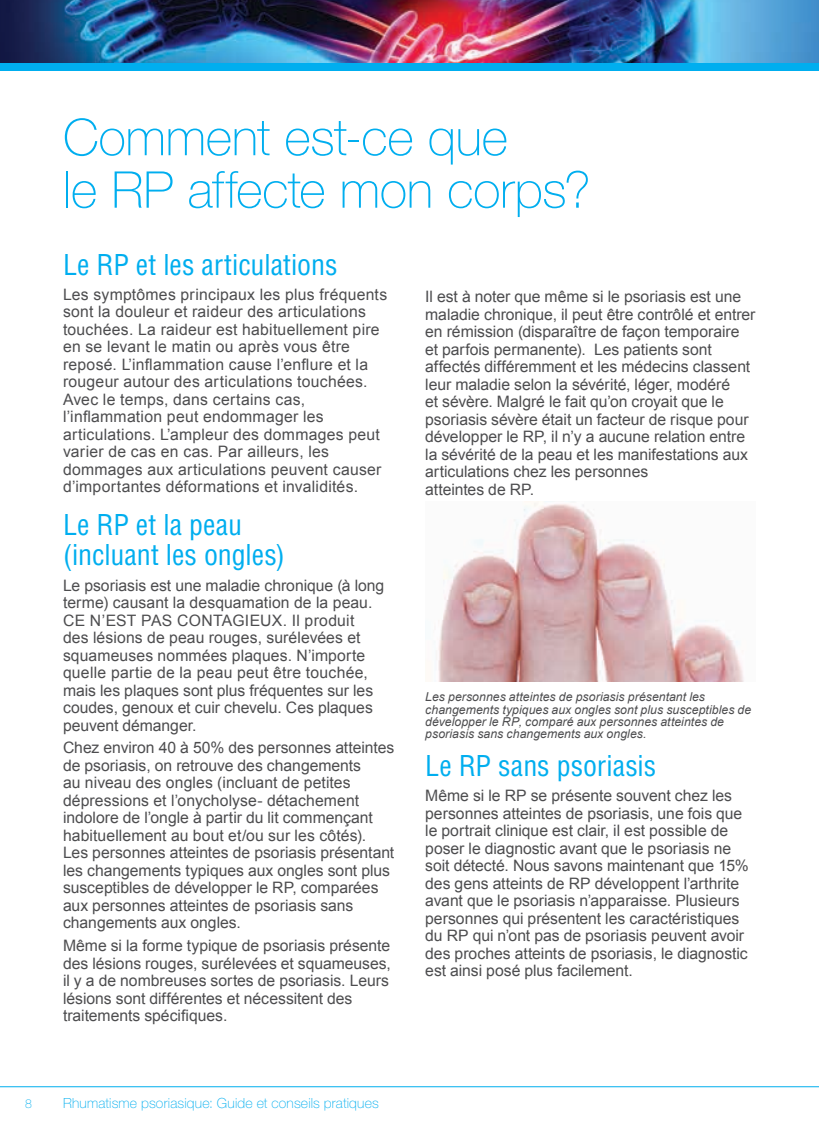
<style>
.page{position:relative;width:819px;height:1134px;background:#fff}
.page>*{position:absolute;margin:0;border:0;box-sizing:border-box;transform-origin:0 0}
.t1{font:100 50.75px/52.5px "Helvetica Neue LT Std";letter-spacing:-.005em;color:#00aeef}
.t2{font:condensed 28px/29.8px "Helvetica LT Std";color:#00aeef}
.t3{font:15.75px/17.5px "Arial";color:#4d4d4f}
.t4{font:100 14px "Helvetica Neue LT Std";letter-spacing:.01em;color:#00aeef}
.t5{font:italic 12.25px/12.2px "Arial";letter-spacing:.005em;color:#4d4d4f}
.t6{font:100 12.25px "Helvetica Neue LT Std";color:#00aeef}
</style>
<div class="page">
<img style="left:0;top:0;width:819px;height:63px">
<div style="left:0;top:63px;width:819px;height:8px;background:#00aeef"></div>
<hr style="left:0;top:1086px;width:819px;height:1px;background:#00aeef">
<img style="left:438px;top:502px;width:306px;height:179px">
<h1 class="t1" style="left:63px;top:111px;width:529px">Comment est-ce que<br>le RP affecte mon corps?</h1>
<h2 class="t2" style="left:63px;top:249px;width:276px">Le RP et les articulations</h2>
<p class="t3" style="left:63px;top:286px;width:326px">Les symptômes principaux les plus fréquents sont la douleur et raideur des articulations touchées. La raideur est habituellement pire en se levant le matin ou après vous être reposé. L’inflammation cause l’enflure et la rougeur autour des articulations touchées.<br>Avec le temps, dans certains cas, l’inflammation peut endommager les articulations. L’ampleur des dommages peut varier de cas en cas. Par ailleurs, les dommages aux articulations peuvent causer d’importantes déformations et invalidités.</p>
<h2 class="t2" style="left:63px;top:510px;width:223px">Le RP et la peau (incluant les ongles)</h2>
<p class="t3" style="left:63px;top:576px;width:323px">Le psoriasis est une maladie chronique (à long terme) causant la desquamation de la peau.<br>CE N’EST PAS CONTAGIEUX. Il produit<br>des lésions de peau rouges, surélevées et squameuses nommées plaques. N’importe quelle partie de la peau peut être touchée, mais les plaques sont plus fréquentes sur les coudes, genoux et cuir chevelu. Ces plaques peuvent démanger.</p>
<p class="t3" style="left:63px;top:739px;width:333px">Chez environ 40 à 50% des personnes atteintes de psoriasis, on retrouve des changements<br>au niveau des ongles (incluant de petites dépressions et l’onycholyse- détachement indolore de l’ongle à partir du lit commençant habituellement au bout et/ou sur les côtés).<br>Les personnes atteintes de psoriasis présentant les changements typiques aux ongles sont plus susceptibles de développer le RP, comparées aux personnes atteintes de psoriasis sans changements aux ongles.</p>
<p class="t3" style="left:63px;top:937px;width:330px">Même si la forme typique de psoriasis présente des lésions rouges, surélevées et squameuses, il y a de nombreuses sortes de psoriasis. Leurs lésions sont différentes et nécessitent des traitements spécifiques.</p>
<p class="t6" style="left:25px;top:1096px;width:8px">8</p>
<p class="t4" style="left:63px;top:1095px;width:317px">Rhumatisme psoriasique: Guide et conseils pratiques</p>
<p class="t3" style="left:425px;top:288px;width:332px">Il est à noter que même si le psoriasis est une maladie chronique, il peut être contrôlé et entrer en rémission (disparaître de façon temporaire et parfois permanente). Les patients sont affectés différemment et les médecins classent leur maladie selon la sévérité, léger, modéré<br>et sévère. Malgré le fait qu’on croyait que le psoriasis sévère était un facteur de risque pour développer le RP, il n’y a aucune relation entre la sévérité de la peau et les manifestations aux articulations chez les personnes<br>atteintes de RP.</p>
<p class="t5" style="left:425px;top:691px;width:328px">Les personnes atteintes de psoriasis présentant les changements typiques aux ongles sont plus susceptibles de développer le RP, comparé aux personnes atteintes de psoriasis sans changements aux ongles.</p>
<h2 class="t2" style="left:425px;top:750px;width:233px">Le RP sans psoriasis</h2>
<p class="t3" style="left:425px;top:787px;width:325px">Même si le RP se présente souvent chez les personnes atteintes de psoriasis, une fois que le portrait clinique est clair, il est possible de poser le diagnostic avant que le psoriasis ne soit détecté. Nous savons maintenant que 15% des gens atteints de RP développent l’arthrite avant que le psoriasis n’apparaisse. Plusieurs personnes qui présentent les caractéristiques du RP qui n’ont pas de psoriasis peuvent avoir des proches atteints de psoriasis, le diagnostic est ainsi posé plus facilement.</p>
</div>
